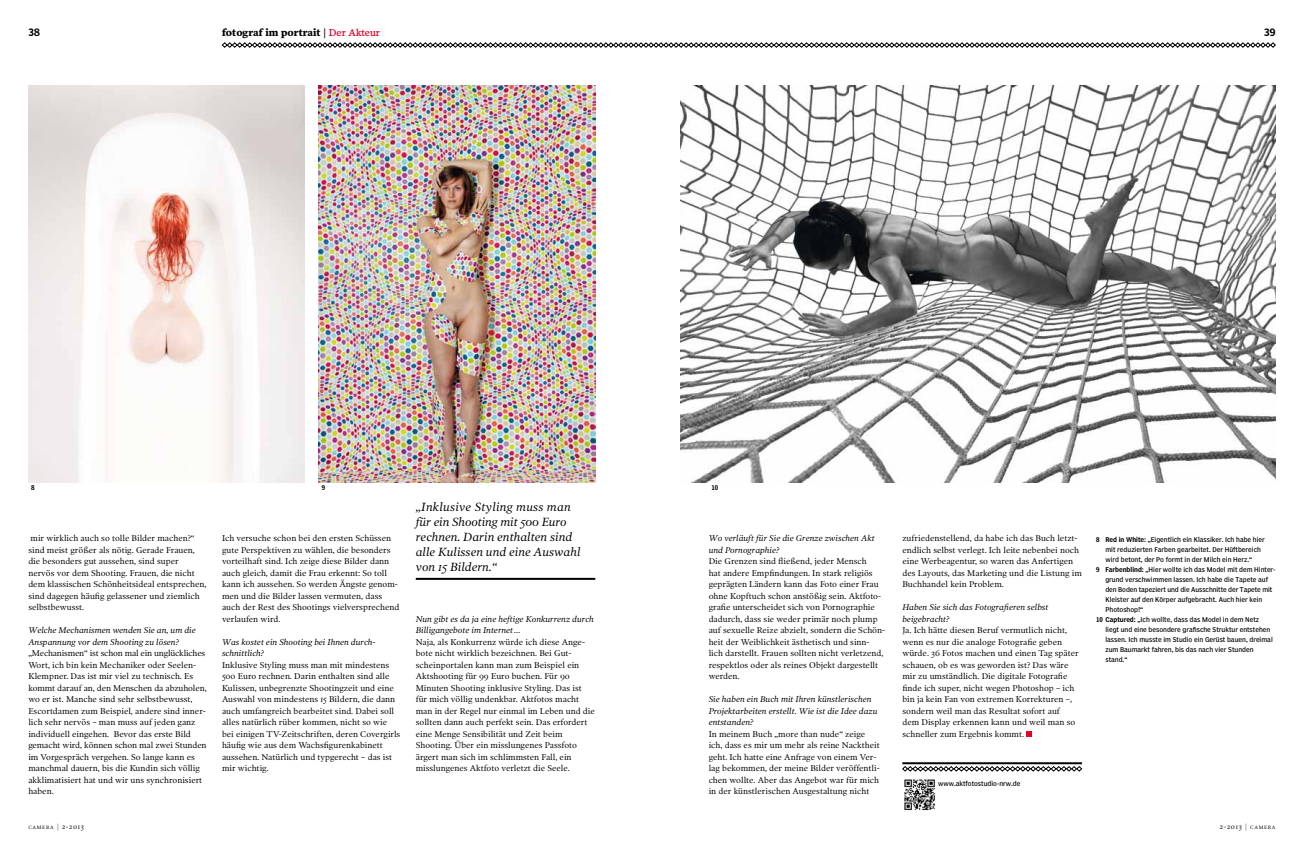
<style>
.page{position:relative;width:1304px;height:857px;background:#fff}
.page>*{position:absolute;margin:0;border:0;box-sizing:border-box;transform-origin:0 0}
.t1{font:italic 12px/15px "Poynter OS Text One";color:#000}
.t2{font:700 10px "Poynter Text";color:#000}
.t3{font:10px "Poynter Agate Regular Three";color:#000}
.t4{font:8.5px/11.5px "Poynter OS Text One";color:#000}
.t5{font:italic 8.5px/11.5px "Poynter OS Text One";color:#000}
.t6{font:7px "Poynter OS Text One";letter-spacing:.1em;color:#000}
.t7{font:6.5px "Poynter Agate Cond One";color:#000}
.t8{font:6.5px "Poynter Agate Cond Three";color:#000}
.s1{font-family:"Poynter OS Text Four";font-weight:400;color:#e20026}
.s2{font-family:"Poynter Agate Cond Three"}
.s3{font-size:4.9px}
</style>
<div class="page">
<svg style="left:222px;top:42px;width:1054px;height:6px"></svg>
<img style="left:28px;top:85px;width:277px;height:397px">
<img style="left:319px;top:85px;width:276px;height:397px">
<img style="left:680px;top:85px;width:596px;height:397px">
<svg style="left:1026px;top:731px;width:6px;height:5px"></svg>
<svg style="left:902px;top:766px;width:180px;height:5px"></svg>
<hr style="left:902px;top:761px;width:180px;height:2px;background:#000">
<img style="left:904px;top:779px;width:31px;height:31px">
<hr style="left:416px;top:577px;width:179px;height:2px;background:#000">
<p class="t2" style="left:222px;top:28px;width:160px">fotograf im porträit | <span class="s1">Der Akteur</span></p>
<p class="t3" style="left:28px;top:26px;width:13px">38</p>
<p class="t3" style="left:1264px;top:26px;width:13px">39</p>
<p class="t8" style="left:31px;top:483px;width:5px">8</p>
<p class="t8" style="left:322px;top:483px;width:5px">9</p>
<p class="t8" style="left:711px;top:483px;width:8px">10</p>
<p class="t4" style="left:28px;top:532px;width:180px">mir wirklich auch so tolle Bilder machen?“ sind meist größer als nötig. Gerade Frauen, die besonders gut aussehen, sind super nervös vor dem Shooting. Frauen, die nicht dem klassischen Schönheitsideal entsprechen, sind dagegen häufig gelassener und ziemlich selbstbewusst.</p>
<p class="t5" style="left:28px;top:624px;width:169px">Welche Mechanismen wenden Sie an, um die<br>Anspannung vor dem Shooting zu lösen?</p>
<p class="t4" style="left:28px;top:647px;width:180px">„Mechanismen“ ist schon mal ein unglückliches Wort, ich bin kein Mechaniker oder Seelen-Klempner. Das ist mir viel zu technisch. Es kommt darauf an, den Menschen da abzuholen, wo er ist. Manche sind sehr selbstbewusst, Escortdamen zum Beispiel, andere sind inner&shy;lich sehr nervös – man muss auf jeden ganz individuell eingehen. Bevor das erste Bild gemacht wird, können schon mal zwei Stunden im Vorgespräch vergehen. So lange kann es manchmal dauern, bis die Kundin sich völlig akklimatisiert hat und wir uns synchronisiert haben.</p>
<p class="t4" style="left:222px;top:532px;width:179px">Ich versuche schon bei den ersten Schüssen gute Perspektiven zu wählen, die besonders vorteilhaft sind. Ich zeige diese Bilder dann auch gleich, damit die Frau erkennt: So toll kann ich aussehen. So werden Ängste genom&shy;men und die Bilder lassen vermuten, dass auch der Rest des Shootings vielversprechend verlaufen wird.</p>
<p class="t5" style="left:222px;top:635px;width:155px">Was kostet ein Shooting bei Ihnen durch&shy;schnittlich?</p>
<p class="t4" style="left:222px;top:658px;width:180px">Inklusive Styling muss man mit mindestens 500 Euro rechnen. Darin enthalten sind alle Kulissen, unbegrenzte Shootingzeit und eine Auswahl von mindestens 15 Bildern, die dann auch umfangreich bearbeitet sind. Dabei soll alles natürlich rüber kommen, nicht so wie bei einigen TV-Zeitschriften, deren Covergirls häufig wie aus dem Wachsfigurenkabinett aussehen. Natürlich und typgerecht – das ist mir wichtig.</p>
<h1 class="t1" style="left:416px;top:498px;width:166px">„Inklusive Styling muss man für ein Shooting mit 500 Euro rechnen. Darin enthalten sind alle Kulissen und eine Auswahl von 15 Bildern.“</h1>
<p class="t5" style="left:416px;top:612px;width:180px">Nun gibt es da ja eine heftige Konkurrenz durch<br>Billigangebote im Internet…</p>
<p class="t4" style="left:416px;top:635px;width:181px">Naja, als Konkurrenz würde ich diese Ange&shy;bote nicht wirklich bezeichnen. Bei Gut&shy;scheinportalen kann man zum Beispiel ein Aktshooting für 99 Euro buchen. Für 90<br>Minuten Shooting inklusive Styling. Das ist für mich völlig undenkbar. Aktfotos macht man in der Regel nur einmal im Leben und die sollten dann auch perfekt sein. Das erfordert eine Menge Sensibilität und Zeit beim Shooting. Über ein misslungenes Passfoto ärgert man sich im schlimmsten Fall, ein misslungenes Aktfoto verletzt die Seele.</p>
<p class="t5" style="left:709px;top:532px;width:167px">Wo verläuft für Sie die Grenze zwischen Akt und Pornographie?</p>
<p class="t4" style="left:709px;top:555px;width:178px">Die Grenzen sind fließend, jeder Mensch<br>hat andere Empfindungen. In stark religiös geprägten Ländern kann das Foto einer Frau ohne Kopftuch schon anstößig sein. Aktfoto&shy;grafie unterscheidet sich von Pornographie dadurch, dass sie weder primär noch plump auf sexuelle Reize abzielt, sondern die Schön&shy;heit der Weiblichkeit ästhetisch und sinn&shy;lich darstellt. Frauen sollten nicht verletzend, respektlos oder als reines Objekt dargestellt werden.</p>
<p class="t5" style="left:709px;top:693px;width:170px">Sie haben ein Buch mit Ihren künstlerischen<br>Projektarbeiten erstellt. Wie ist die Idee dazu entstanden?</p>
<p class="t4" style="left:709px;top:727px;width:173px">In meinem Buch „more than nude“ zeige ich, dass es mir um mehr als reine Nacktheit geht. Ich hatte eine Anfrage von einem Ver&shy;lag bekommen, der meine Bilder veröffentli&shy;chen wollte. Aber das Angebot war für mich in der künstlerischen Ausgestaltung nicht</p>
<p class="t4" style="left:902px;top:532px;width:181px">zufriedenstellend, da habe ich das Buch letzt&shy;endlich selbst verlegt. Ich leite nebenbei noch eine Werbeagentur, so waren das Anfertigen des Layouts, das Marketing und die Listung im Buchhandel kein Problem.</p>
<p class="t5" style="left:902px;top:601px;width:148px">Haben Sie sich das Fotografieren selbst beigebracht?</p>
<p class="t4" style="left:902px;top:624px;width:178px">Ja. Ich hätte diesen Beruf vermutlich nicht, wenn es nur die analoge Fotografie geben würde. 36 Fotos machen und einen Tag später schauen, ob es was geworden ist? Das wäre mir zu umständlich. Die digitale Fotografie finde ich super, nicht wegen Photoshop – ich bin ja kein Fan von extremen Korrekturen –, sondern weil man das Resultat sofort auf dem Display erkennen kann und weil man so schneller zum Ergebnis kommt.</p>
<p class="t7" style="left:1096px;top:535px;width:170px"><span class="s2">8 Red in White:</span> „Eigentlich ein Klassiker. Ich habe hier</p>
<p class="t7" style="left:1105px;top:545px;width:157px">mit reduzierten Farben gearbeitet. Der Hüftbereich</p>
<p class="t7" style="left:1105px;top:555px;width:148px">wird betont, der Po formt in der Milch ein Herz.“</p>
<p class="t7" style="left:1096px;top:565px;width:181px"><span class="s2">9 Farbenblind:</span> „Hier wollte ich das Model mit dem Hinter-</p>
<p class="t7" style="left:1105px;top:575px;width:164px">grund verschwimmen lassen. Ich habe die Tapete auf</p>
<p class="t7" style="left:1105px;top:584px;width:168px">den Boden tapeziert und die Ausschnitte der Tapete mit</p>
<p class="t7" style="left:1105px;top:594px;width:158px">Kleister auf den Körper aufgebracht. Auch hier kein</p>
<p class="t7" style="left:1105px;top:604px;width:39px">Photoshop!“</p>
<p class="t7" style="left:1096px;top:614px;width:165px"><span class="s2">10 Captured:</span> „Ich wollte, dass das Model in dem Netz</p>
<p class="t7" style="left:1105px;top:624px;width:166px">liegt und eine besondere grafische Struktur entstehen</p>
<p class="t7" style="left:1105px;top:634px;width:169px">lassen. Ich musste im Studio ein Gerüst bauen, dreimal</p>
<p class="t7" style="left:1105px;top:644px;width:150px">zum Baumarkt fahren, bis das nach vier Stunden</p>
<p class="t7" style="left:1105px;top:654px;width:23px">stand.“</p>
<p class="t7" style="left:938px;top:778px;width:84px">www.aktfotostudio-nrw.de</p>
<p class="t6" style="left:28px;top:821px;width:57px"><span class="s3">CAMERA</span> | 2-2013</p>
<p class="t6" style="left:1220px;top:821px;width:57px">2-2013 | <span class="s3">CAMERA</span></p>
</div>
